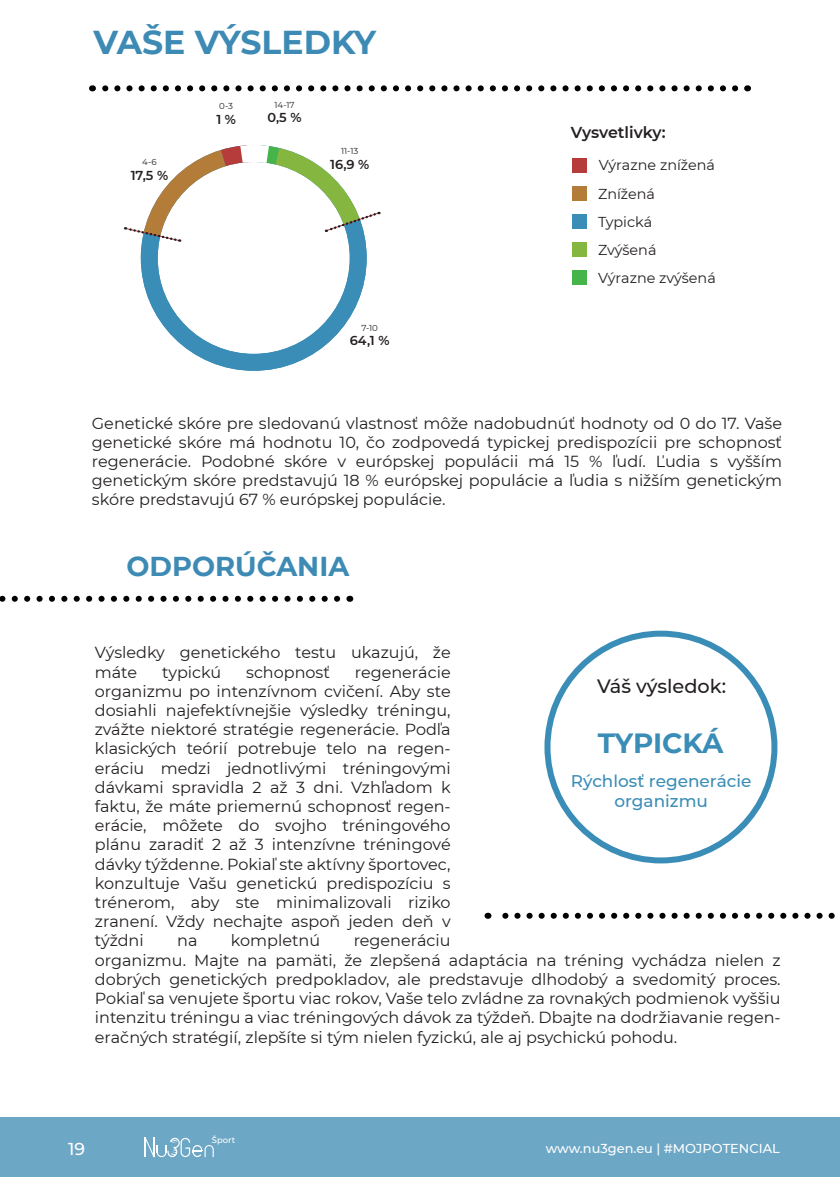
<style>
.page{position:relative;width:840px;height:1191px;background:#fff}
.page>*{position:absolute;margin:0;border:0;box-sizing:border-box;transform-origin:0 0}
.t1{font:700 33px "Montserrat";color:#3d8ab4}
.t2{font:700 27.8px "Montserrat";letter-spacing:-.01em;color:#3a8db6}
.t3{font:700 27.2px "Montserrat";color:#3d8ab4}
.t4{font:500 19.2px "Montserrat";color:#231f20}
.t5{font:500 17.2px "Montserrat";color:#fff}
.t6{font:500 16.8px/20.2px "Montserrat";color:#3a8db6;text-align:center}
.t7{font:16px/19.2px "Montserrat";color:#231f20}
.t8{font:600 15.8px "Montserrat";letter-spacing:-.005em;color:#231f20}
.t9{font:14.4px/28.2px "Montserrat";color:#231f20}
.t10{font:500 13px "Montserrat";color:#fff}
.t11{font:600 13px "Montserrat";color:#231f20}
.t12{font:8.6px "Montserrat";color:#231f20}
.t13{font:500 8.4px "Montserrat";color:#fff}
</style>
<div class="page">
<div style="left:0;top:1117px;width:839px;height:59px;background:#6da7c6"></div>
<svg style="left:145px;top:1137px;width:69px;height:20px"></svg>
<svg style="left:92px;top:85px;width:642px;height:6px"></svg>
<svg style="left:0;top:596px;width:337px;height:6px"></svg>
<svg style="left:487px;top:912px;width:348px;height:6px"></svg>
<div style="left:572px;top:158px;width:14px;height:15px;background:#b63b3b"></div>
<div style="left:572px;top:186px;width:14px;height:15px;background:#b47c39"></div>
<div style="left:572px;top:214px;width:14px;height:15px;background:#3a8db6"></div>
<div style="left:572px;top:242px;width:14px;height:15px;background:#85b640"></div>
<div style="left:572px;top:270px;width:14px;height:15px;background:#45b449"></div>
<div style="left:544px;top:630px;width:233px;height:233px;border:6px solid #3a8db6;border-radius:50%"></div>
<svg style="left:124px;top:145px;width:255px;height:226px"></svg>
<h1 class="t1" style="left:93px;top:19px;width:284px">VAŠE VÝSLEDKY</h1>
<p class="t12" style="left:142px;top:156px;width:16px">4-6</p>
<p class="t11" style="left:131px;top:166px;width:39px">17,5 %</p>
<p class="t12" style="left:219px;top:100px;width:15px">0-3</p>
<p class="t11" style="left:216px;top:110px;width:21px">1 %</p>
<p class="t12" style="left:274px;top:99px;width:22px">14-17</p>
<p class="t11" style="left:267px;top:108px;width:35px">0,5 %</p>
<p class="t12" style="left:341px;top:145px;width:19px">11-13</p>
<p class="t11" style="left:330px;top:155px;width:41px">16,9 %</p>
<p class="t12" style="left:361px;top:322px;width:18px">7-10</p>
<p class="t11" style="left:349px;top:331px;width:41px">64,1 %</p>
<p class="t8" style="left:570px;top:121px;width:96px">Vysvetlivky:</p>
<p class="t9" style="left:597px;top:150px;width:119px">Výrazne znížená<br>Znížená<br>Typická<br>Zvýšená<br>Výrazne zvýšená</p>
<p class="t7" style="left:92px;top:413px;width:691px;text-align:justify">Genetické skóre pre sledovanú vlastnosť môže nadobudnúť hodnoty od 0 do 17. Vaše genetické skóre má hodnotu 10, čo zodpovedá typickej predispozícii pre schopnosť regenerácie. Podobné skóre v európskej populácii má 15 % ľudí. Ľudia s vyšším genetickým skóre predstavujú 18 % európskej populácie a ľudia s nižším genetickým skóre predstavujú 67 % európskej populácie.</p>
<h3 class="t3" style="left:126px;top:546px;width:224px">ODPORÚČANIA</h3>
<p class="t7" style="left:95px;top:642px;width:357px">Výsledky genetického testu ukazujú, že máte</p>
<p class="t7" style="left:162px;top:661px;width:61px">typickú</p>
<p class="t7" style="left:246px;top:661px;width:85px">schopnosť</p>
<p class="t7" style="left:95px;top:661px;width:357px;text-align:justify;text-indent:260px">regenerácie organizmu po intenzívnom cvičení. Aby ste dosiahli najefektívnejšie výsledky tréningu, zvážte niektoré stratégie regenerácie. Podľa klasických teórií potrebuje telo na regen&shy;eráciu medzi jednotlivými tréningovými dávkami spravidla 2 až 3 dni. Vzhľadom k faktu, že máte priemernú schopnosť regen&shy;erácie, môžete do svojho tréningového plánu zaradiť 2 až 3 intenzívne tréningové dávky týždenne. Pokiaľ ste aktívny športovec, konzultuje Vašu genetickú predispozíciu s trénerom, aby ste minimalizovali riziko zranení. Vždy nechajte aspoň jeden deň v týždni</p>
<p class="t4" style="left:596px;top:672px;width:130px">Váš výsledok:</p>
<h2 class="t2" style="left:597px;top:723px;width:127px">TYPICKÁ</h2>
<p class="t6" style="left:570px;top:770px;width:182px">Rýchlosť regenerácie organizmu</p>
<p class="t7" style="left:95px;top:930px;width:687px;text-indent:259px">regeneráciu<br>organizmu. Majte na pamäti, že zlepšená adaptácia na tréning vychádza nielen z dobrých genetických predpokladov, ale predstavuje dlhodobý a svedomitý proces.<br>Pokiaľ sa venujete športu viac rokov, Vaše telo zvládne za rovnakých podmienok vyššiu intenzitu tréningu a viac tréningových dávok za týždeň. Dbajte na dodržiavanie regen&shy;eračných stratégií, zlepšíte si tým nielen fyzickú, ale aj psychickú pohodu.</p>
<p class="t7" style="left:177px;top:930px;width:22px">na</p>
<p class="t7" style="left:231px;top:930px;width:91px">kompletnú</p>
<p class="t13" style="left:212px;top:1134px;width:25px">Šport</p>
<p class="t5" style="left:68px;top:1137px;width:19px">19</p>
<p class="t10" style="left:545px;top:1138px;width:235px">www.nu3gen.eu | #MOJPOTENCIAL</p>
</div>
